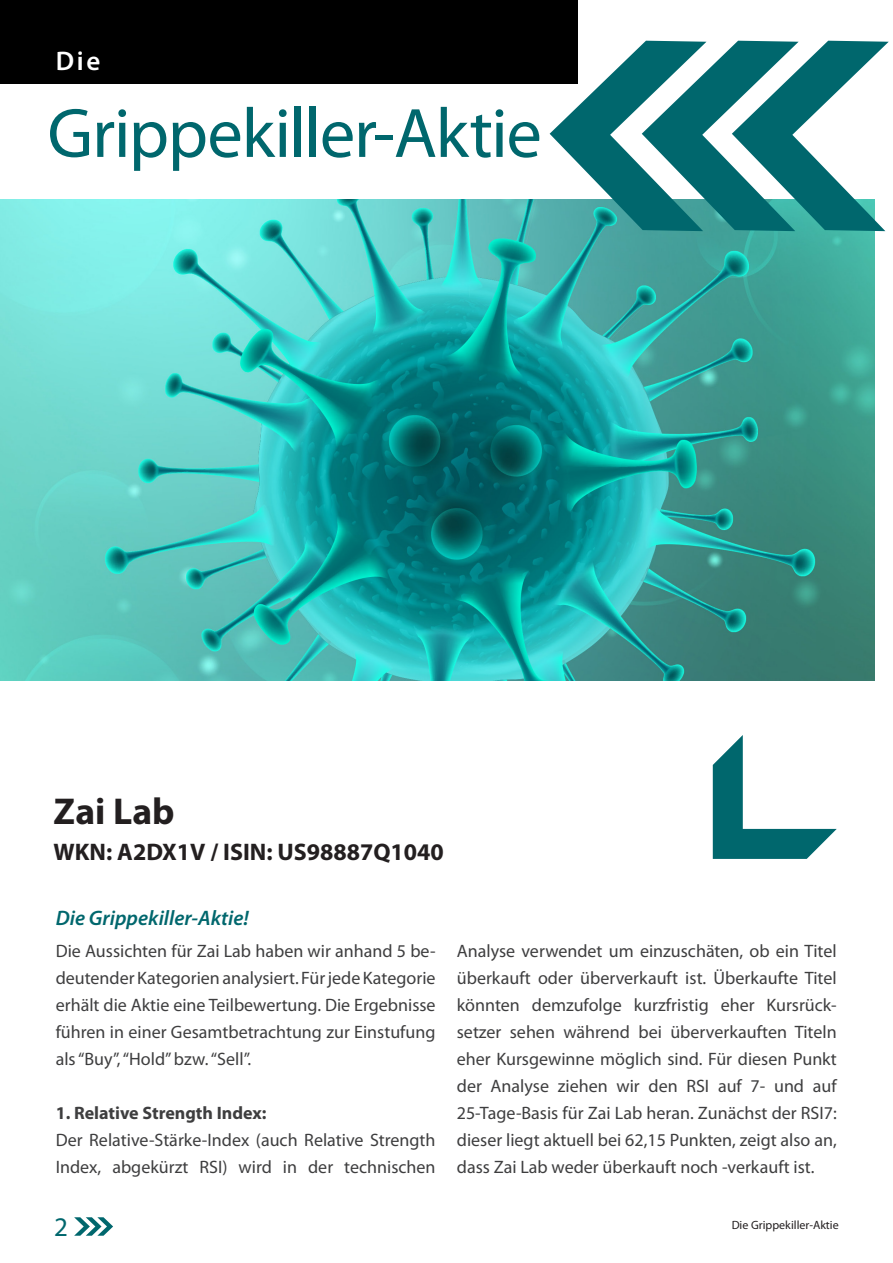
<style>
.page{position:relative;width:893px;height:1263px;background:#fff}
.page>*{position:absolute;margin:0;border:0;box-sizing:border-box;transform-origin:0 0}
._01_Headline{font:70.5px "Myriad Pro";letter-spacing:-.015em;color:#00676d}
._02_Article_Title{font:700 37.5px "Myriad Pro";color:#231f20}
._01a_SubHeadline{font:600 27px "Myriad Pro";color:#fff}
.t1{font:27px "Myriad Pro";color:#00676d}
._02_Article_Title-2{font:700 24px "Myriad Pro";color:#231f20}
._05a_body_text_Intro{font:italic 600 21px "Myriad Pro";color:#00676d}
._05_body_text{font:18px/27px "Myriad Pro";color:#3e3e3f;text-align:justify}
._05_body_text-2{font:700 18px "Myriad Pro";color:#3e3e3f}
.t2{font:12px "Myriad Pro";color:#231f20}
</style>
<div class="page">
<svg style="left:74px;top:1217px;width:39px;height:19px"></svg>
<img style="left:0;top:199px;width:874px;height:482px">
<div style="left:0;top:0;width:577px;height:83px;background:#000"></div>
<svg style="left:550px;top:41px;width:339px;height:190px"></svg>
<svg style="left:713px;top:735px;width:124px;height:124px"></svg>
<p class="_01a_SubHeadline" style="left:56px;top:44px;width:46px">Die</p>
<p class="_01_Headline" style="left:47px;top:90px;width:496px">Grippekiller-Aktie</p>
<p class="_02_Article_Title" style="left:54px;top:787px;width:122px">Zai Lab</p>
<p class="_02_Article_Title-2" style="left:54px;top:836px;width:392px">WKN: A2DX1V / ISIN: US98887Q1040</p>
<p class="_05a_body_text_Intro" style="left:56px;top:904px;width:195px">Die Grippekiller-Aktie!</p>
<p class="_05_body_text" style="left:56px;top:937px;width:381px">Die Aussichten für Zai Lab haben wir anhand 5 be&shy;deutender Kategorien analysiert. Für jede Kategorie erhält die Aktie eine Teilbewertung. Die Ergebnisse führen in einer Gesamtbetrachtung zur Einstufung als “Buy”, “Hold” bzw. “Sell”.</p>
<p class="_05_body_text-2" style="left:56px;top:1101px;width:212px">1. Relative Strength Index:</p>
<p class="_05_body_text" style="left:56px;top:1126px;width:381px">Der Relative-Stärke-Index (auch Relative Strength<br>Index, abgekürzt RSI) wird in der technischen</p>
<p class="_05_body_text" style="left:457px;top:937px;width:381px">Analyse verwendet um einzuschäten, ob ein Titel überkauft oder überverkauft ist. Überkaufte Titel könnten demzufolge kurzfristig eher Kursrück&shy;setzer sehen während bei überverkauften Titeln eher Kursgewinne möglich sind. Für diesen Punkt der Analyse ziehen wir den RSI auf 7- und auf 25-Tage-Basis für Zai Lab heran. Zunächst der RSI7: dieser liegt aktuell bei 62,15 Punkten, zeigt also an, dass Zai Lab weder überkauft noch -verkauft ist.</p>
<h3 class="t1" style="left:54px;top:1210px;width:15px">2</h3>
<p class="t2" style="left:732px;top:1218px;width:109px">Die Grippekiller-Aktie</p>
</div>
